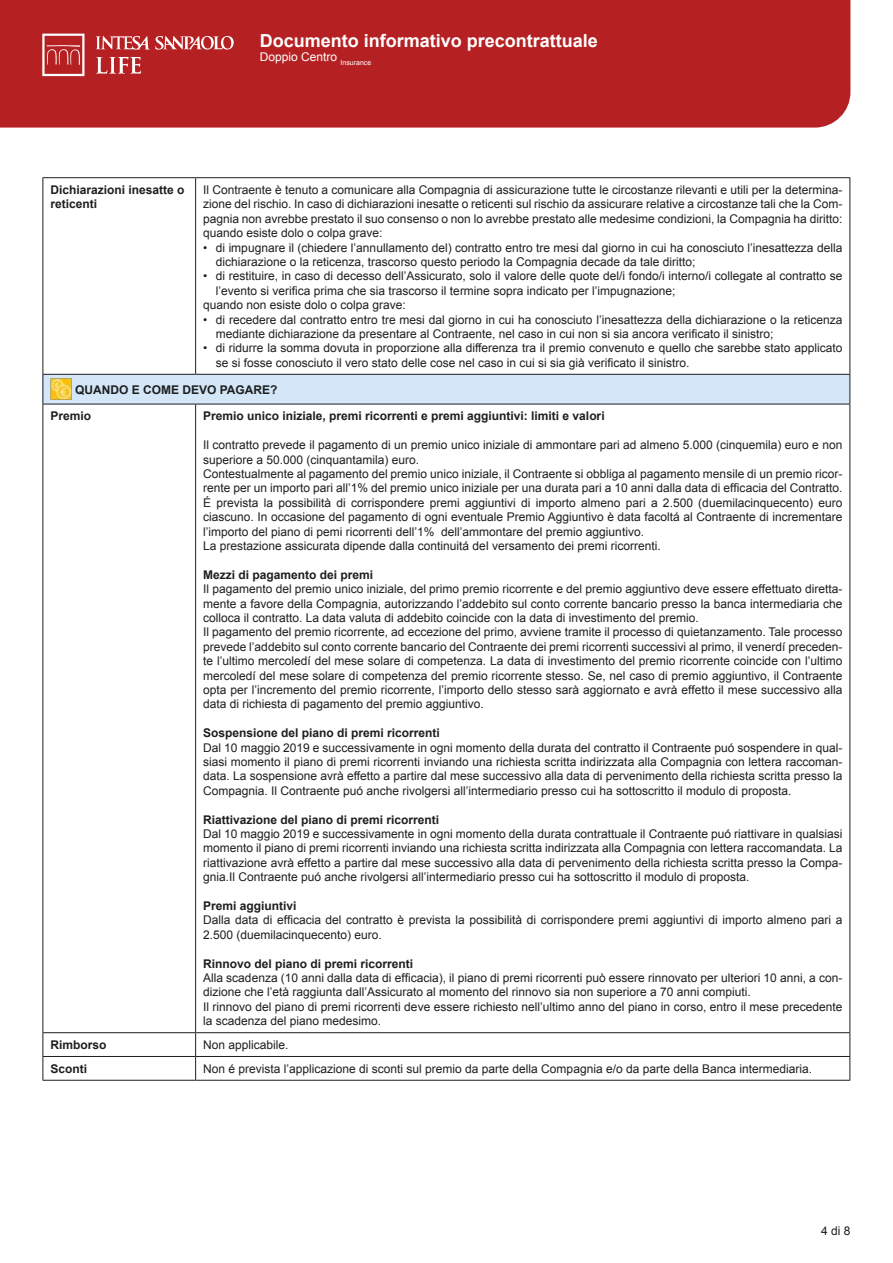
<style>
.page{position:relative;width:893px;height:1263px;background:#fff}
.page>*{position:absolute;margin:0;border:0;box-sizing:border-box;transform-origin:0 0}
.t1{font:18px "Arial Bold MT2";color:#fff}
.t2{font:12px/14.4px "Arial MT2";color:#1d1e1f;text-align:justify}
.t3{font:12px/14.4px "Arial";color:#1d1e1f}
.t4{font:700 12px/14.4px "Arial";color:#1d1e1f}
.t5{font:12px "Arial MT3";color:#fff}
.s1{font-weight:700}
.s2{font-family:"Arial MT2"}
</style>
<div class="page">
<div style="left:0;top:0;width:850px;height:128px;background:#b52123"></div>
<svg style="left:42px;top:34px;width:192px;height:42px;background:#c14648"></svg>
<div style="left:43px;top:374px;width:807px;height:30px;background:#d4e7f8"></div>
<hr style="left:43px;top:177px;width:153px;height:1px;background:#1d1e1f">
<hr style="left:43px;top:178px;width:1px;height:196px;background:#1d1e1f">
<hr style="left:196px;top:177px;width:654px;height:1px;background:#1d1e1f">
<hr style="left:195px;top:178px;width:1px;height:196px;background:#1d1e1f">
<hr style="left:849px;top:178px;width:1px;height:196px;background:#1d1e1f">
<hr style="left:43px;top:374px;width:153px;height:1px;background:#1d1e1f">
<svg style="left:43px;top:375px;width:1px;height:29px"></svg>
<hr style="left:196px;top:374px;width:654px;height:1px;background:#1d1e1f">
<svg style="left:849px;top:375px;width:1px;height:29px"></svg>
<hr style="left:43px;top:404px;width:153px;height:1px;background:#1d1e1f">
<hr style="left:43px;top:404px;width:1px;height:628px;background:#1d1e1f">
<hr style="left:196px;top:404px;width:654px;height:1px;background:#1d1e1f">
<hr style="left:195px;top:404px;width:1px;height:628px;background:#1d1e1f">
<hr style="left:849px;top:404px;width:1px;height:628px;background:#1d1e1f">
<hr style="left:43px;top:1032px;width:153px;height:1px;background:#1d1e1f">
<hr style="left:196px;top:1032px;width:654px;height:1px;background:#1d1e1f">
<hr style="left:43px;top:1056px;width:153px;height:1px;background:#1d1e1f">
<svg style="left:43px;top:1033px;width:1px;height:47px"></svg>
<hr style="left:196px;top:1056px;width:654px;height:1px;background:#1d1e1f">
<svg style="left:195px;top:1033px;width:1px;height:47px"></svg>
<svg style="left:849px;top:1033px;width:1px;height:47px"></svg>
<hr style="left:43px;top:1080px;width:153px;height:1px;background:#1d1e1f">
<hr style="left:196px;top:1080px;width:654px;height:1px;background:#1d1e1f">
<img style="left:50px;top:379px;width:22px;height:21px">
<h1 class="t1" style="left:260px;top:29px;width:340px">Documento informativo precontrattuale</h1>
<p class="t5" style="left:260px;top:49px;width:113px">Doppio Centro <sub>Insurance</sub></p>
<p class="t4" style="left:50px;top:183px;width:136px">Dichiarazioni inesatte o reticenti</p>
<p class="t2" style="left:203px;top:183px;width:641px">Il Contraente è tenuto a comunicare alla Compagnia di assicurazione tutte le circostanze rilevanti e utili per la determina&shy;zione del rischio. In caso di dichiarazioni inesatte o reticenti sul rischio da assicurare relative a circostanze tali che la Com&shy;pagnia non avrebbe prestato il suo consenso o non lo avrebbe prestato alle medesime condizioni, la Compagnia ha diritto:</p>
<p class="t3" style="left:203px;top:226px;width:181px">quando esiste dolo o colpa grave:</p>
<p class="t2" style="left:203px;top:240px;width:641px">• di impugnare il (chiedere l’annullamento del) contratto entro tre mesi dal giorno in cui ha conosciuto l’inesattezza della</p>
<p class="t3" style="left:216px;top:255px;width:481px">dichiarazione o la reticenza, trascorso questo periodo la Compagnia decade da tale diritto;</p>
<p class="t3" style="left:203px;top:269px;width:641px">• di restituire, in caso di decesso dell’Assicurato, solo il valore delle quote del/i fondo/i interno/i collegate al contratto se</p>
<p class="t3" style="left:216px;top:283px;width:461px">l’evento si verifica prima che sia trascorso il termine sopra indicato per l’impugnazione;</p>
<p class="t3" style="left:203px;top:298px;width:204px">quando non esiste dolo o colpa grave:</p>
<p class="t2" style="left:203px;top:312px;width:641px">• di recedere dal contratto entro tre mesi dal giorno in cui ha conosciuto l’inesattezza della dichiarazione o la reticenza</p>
<p class="t3" style="left:216px;top:327px;width:559px">mediante dichiarazione da presentare al Contraente, nel caso in cui non si sia ancora verificato il sinistro;</p>
<p class="t3" style="left:216px;top:341px;width:628px;text-indent:-13px">• di ridurre la somma dovuta in proporzione alla differenza tra il premio convenuto e quello che sarebbe stato applicato se si fosse conosciuto il vero stato delle cose nel caso in cui si sia già verificato il sinistro.</p>
<p class="t4" style="left:75px;top:383px;width:204px">QUANDO E COME DEVO PAGARE?</p>
<p class="t4" style="left:50px;top:409px;width:42px">Premio</p>
<p class="t4" style="left:203px;top:409px;width:403px">Premio unico iniziale, premi ricorrenti e premi aggiuntivi: limiti e valori</p>
<p class="t3" style="left:203px;top:438px;width:641px">Il contratto prevede il pagamento di un premio unico iniziale di ammontare pari ad almeno 5.000 (cinquemila) euro e non superiore a 50.000 (cinquantamila) euro.</p>
<p class="t2" style="left:203px;top:467px;width:641px">Contestualmente al pagamento del premio unico iniziale, il Contraente si obbliga al pagamento mensile di un premio ricor-</p>
<p class="t3" style="left:203px;top:481px;width:641px">rente per un importo pari all’1% del premio unico iniziale per una durata pari a 10 anni dalla data di efficacia del Contratto.<br>É prevista la possibilità di corrispondere premi aggiuntivi di importo almeno pari a 2.500 (duemilacinquecento) euro</p>
<p class="t2" style="left:203px;top:510px;width:641px;text-align:left">ciascuno. In occasione del pagamento di ogni eventuale Premio Aggiuntivo è data facoltá al Contraente di incrementare l’importo del piano di pemi ricorrenti dell’1% dell’ammontare del premio aggiuntivo.<br>La prestazione assicurata dipende dalla continuitá del versamento dei premi ricorrenti.</p>
<p class="t4" style="left:203px;top:568px;width:172px">Mezzi di pagamento dei premi</p>
<p class="t2" style="left:203px;top:582px;width:641px">Il pagamento del premio unico iniziale, del primo premio ricorrente e del premio aggiuntivo deve essere effettuato diretta&shy;mente a favore della Compagnia, autorizzando l’addebito sul conto corrente bancario presso la banca intermediaria che colloca il contratto. La data valuta di addebito coincide con la data di investimento del premio.</p>
<p class="t3" style="left:203px;top:625px;width:641px">Il pagamento del premio ricorrente, ad eccezione del primo, avviene tramite il processo di quietanzamento. Tale processo</p>
<p class="t2" style="left:203px;top:639px;width:641px">prevede l’addebito sul conto corrente bancario del Contraente dei premi ricorrenti successivi al primo, il venerdí preceden&shy;te l’ultimo mercoledí del mese solare di competenza. La data di investimento del premio ricorrente coincide con l’ultimo mercoledí del mese solare di competenza del premio ricorrente stesso. Se, nel caso di premio aggiuntivo, il Contraente opta per l’incremento del premio ricorrente, l’importo dello stesso sarà aggiornato e avrà effetto il mese successivo alla data di richiesta di pagamento del premio aggiuntivo.</p>
<p class="t3" style="left:203px;top:726px;width:641px"><span class="s1">Sospensione del piano di premi ricorrenti<br></span>Dal 10 maggio 2019 e successivamente in ogni momento della durata del contratto il Contraente puó sospendere in qual<span class="s2">-</span></p>
<p class="t2" style="left:203px;top:755px;width:641px">siasi momento il piano di premi ricorrenti inviando una richiesta scritta indirizzata alla Compagnia con lettera raccoman&shy;data. La sospensione avrà effetto a partire dal mese successivo alla data di pervenimento della richiesta scritta presso la Compagnia. Il Contraente puó anche rivolgersi all’intermediario presso cui ha sottoscritto il modulo di proposta.</p>
<p class="t4" style="left:203px;top:812px;width:238px">Riattivazione del piano di premi ricorrenti</p>
<p class="t3" style="left:203px;top:827px;width:641px">Dal 10 maggio 2019 e successivamente in ogni momento della durata contrattuale il Contraente puó riattivare in qualsiasi</p>
<p class="t2" style="left:203px;top:841px;width:641px">momento il piano di premi ricorrenti inviando una richiesta scritta indirizzata alla Compagnia con lettera raccomandata. La riattivazione avrà effetto a partire dal mese successivo alla data di pervenimento della richiesta scritta presso la Compa&shy;gnia.Il Contraente puó anche rivolgersi all’intermediario presso cui ha sottoscritto il modulo di proposta.</p>
<p class="t4" style="left:203px;top:899px;width:95px">Premi aggiuntivi</p>
<p class="t3" style="left:203px;top:913px;width:641px">Dalla data di efficacia del contratto è prevista la possibilità di corrispondere premi aggiuntivi di importo almeno pari a<br>2.500 (duemilacinquecento) euro.</p>
<p class="t3" style="left:203px;top:956px;width:641px"><span class="s1">Rinnovo del piano di premi ricorrenti<br></span>Alla scadenza (10 anni dalla data di efficacia), il piano di premi ricorrenti può essere rinnovato per ulteriori 10 anni, a con<span class="s2">-</span></p>
<p class="t2" style="left:203px;top:985px;width:641px;text-align:left">dizione che l’età raggiunta dall’Assicurato al momento del rinnovo sia non superiore a 70 anni compiuti.<br>Il rinnovo del piano di premi ricorrenti deve essere richiesto nell’ultimo anno del piano in corso, entro il mese precedente la scadenza del piano medesimo.</p>
<p class="t4" style="left:50px;top:1038px;width:58px">Rimborso</p>
<p class="t2" style="left:203px;top:1038px;width:87px">Non applicabile.</p>
<p class="t4" style="left:50px;top:1062px;width:38px">Sconti</p>
<p class="t2" style="left:203px;top:1061px;width:610px">Non é prevista l’applicazione di sconti sul premio da parte della Compagnia e/o da parte della Banca intermediaria.</p>
<p class="t2" style="left:821px;top:1224px;width:31px">4 di 8</p>
</div>
